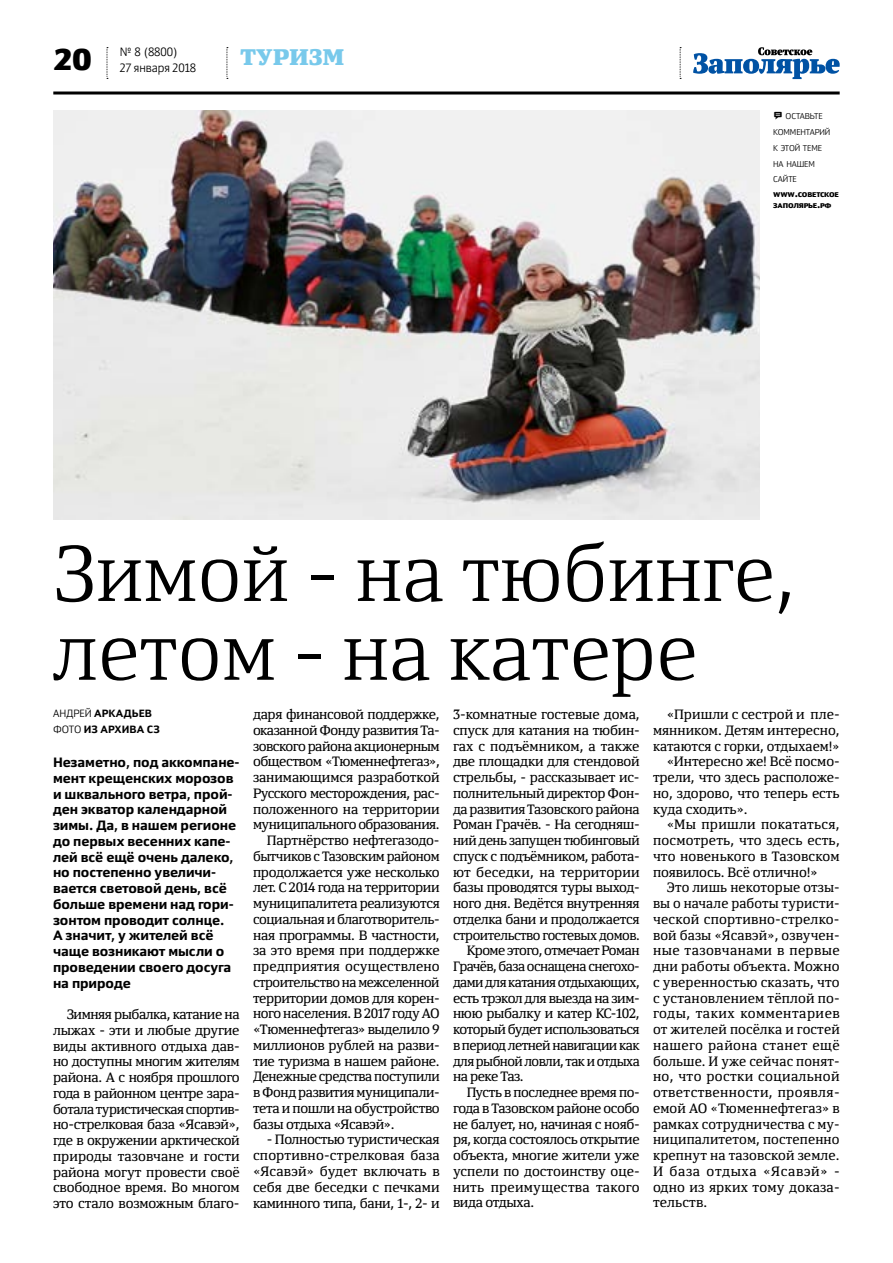
<style>
.page{position:relative;width:893px;height:1263px;background:#fff}
.page>*{position:absolute;margin:0;border:0;box-sizing:border-box;transform-origin:0 0}
.t1{font:300 78px/78.8px "Yefimov Serif";letter-spacing:-.005em;color:#000}
.t2{font:900 30px "Yefimov Sans";color:#000}
.t3{font:900 22.5px "Yefimov Serif";letter-spacing:.005em;color:#78c9eb}
.t4{font:13.5px/15.8px "Yefimov Serif";letter-spacing:-.02em;color:#000;text-align:justify}
.t5{font:13.5px "Yefimov Serif";letter-spacing:.01em;color:#000}
.t6{font:700 13.5px/15.8px "Yefimov Sans";letter-spacing:-.005em;color:#000}
.t7{font:13.5px "Yefimov Serif";letter-spacing:-.04em;color:#000}
.t8{font:13.5px "Yefimov Serif";letter-spacing:.015em;color:#000}
.t9{font:13.5px "Yefimov Serif";color:#000}
.t10{font:13.5px "Yefimov Serif";letter-spacing:.03em;color:#000}
.t11{font:13.5px "Yefimov Serif";letter-spacing:.005em;color:#000}
.t12{font:13.5px "Yefimov Serif";letter-spacing:.02em;color:#000}
.t13{font:13.5px "Yefimov Serif";letter-spacing:.035em;color:#000}
.t14{font:13.5px "Yefimov Serif";letter-spacing:.025em;color:#000}
.t15{font:13.5px "Yefimov Serif";letter-spacing:.05em;color:#000}
.t16{font:300 12px/15.8px "Yefimov Sans";letter-spacing:-.005em;color:#000}
.t17{font:700 10.5px/15.8px "Yefimov Sans";letter-spacing:.005em;color:#000}
.t18{font:300 8.4px/15.8px "Yefimov Sans";letter-spacing:-.01em;color:#000}
.t19{font:900 6.9px/10.5px "Yefimov Sans";letter-spacing:-.025em;color:#000}
.s1{font-family:"Modern Pictograms";font-weight:400;font-size:12px}
.s2{font-size:9.75px}
.s3{font-weight:300}
</style>
<div class="page">
<svg style="left:107px;top:47px;width:1px;height:32px"></svg>
<svg style="left:680px;top:47px;width:1px;height:32px"></svg>
<svg style="left:227px;top:47px;width:1px;height:32px"></svg>
<hr style="left:53px;top:91px;width:787px;height:3px;background:#000">
<svg style="left:693px;top:47px;width:147px;height:32px"></svg>
<img style="left:53px;top:110px;width:706px;height:410px">
<h2 class="t2" style="left:53px;top:40px;width:40px">20</h2>
<p class="t16" style="left:120px;top:44px;width:78px">№ 8 (8800)<br>27 января 2018</p>
<h3 class="t3" style="left:240px;top:42px;width:106px">ТУРИЗМ</h3>
<p class="t18" style="left:773px;top:109px;width:59px"><span class="s1">b</span> оставьте комментарий к этой теме на нашем сайте</p>
<p class="t19" style="left:773px;top:190px;width:67px">WWW<span class="s2">.</span>СОВЕТСКОЕ<br>ЗАПОЛЯРЬЕ<span class="s2">.</span>РФ</p>
<h1 class="t1" style="left:53px;top:534px;width:745px">Зимой - на тюбинге, летом - на катере</h1>
<p class="t4" style="left:253px;top:706px;width:188px">даря финансовой поддержке,</p>
<p class="t4" style="left:253px;top:722px;width:188px">оказанной Фонду развития Та-</p>
<p class="t4" style="left:253px;top:738px;width:188px">зовского района акционерным</p>
<p class="t4" style="left:253px;top:754px;width:188px">обществом «Тюменнефтегаз»,</p>
<p class="t4" style="left:253px;top:769px;width:188px">занимающимся разработкой</p>
<p class="t4" style="left:253px;top:785px;width:188px">Русского месторождения, рас-</p>
<p class="t4" style="left:253px;top:801px;width:188px">положенного на территории</p>
<p class="t7" style="left:253px;top:816px;width:188px">муниципального образования.</p>
<p class="t4" style="left:267px;top:832px;width:174px">Партнёрство нефтегазодо-</p>
<p class="t4" style="left:253px;top:848px;width:188px">бытчиков с Тазовским районом</p>
<p class="t4" style="left:253px;top:864px;width:188px">продолжается уже несколько</p>
<p class="t4" style="left:253px;top:880px;width:188px">лет. С 2014 года на территории</p>
<p class="t4" style="left:253px;top:895px;width:188px">муниципалитета реализуются</p>
<p class="t4" style="left:253px;top:911px;width:188px">социальная и благотворитель-</p>
<p class="t4" style="left:253px;top:927px;width:188px">ная программы. В частности,</p>
<p class="t4" style="left:253px;top:943px;width:188px">за это время при поддержке</p>
<p class="t5" style="left:253px;top:958px;width:188px">предприятия осуществлено</p>
<p class="t4" style="left:253px;top:974px;width:188px">строительство на межселенной</p>
<p class="t4" style="left:253px;top:990px;width:188px">территории домов для корен-</p>
<p class="t4" style="left:253px;top:1006px;width:188px">ного населения. В 2017 году АО</p>
<p class="t4" style="left:253px;top:1021px;width:188px">«Тюменнефтегаз» выделило 9</p>
<p class="t4" style="left:253px;top:1037px;width:188px">миллионов рублей на разви-</p>
<p class="t4" style="left:253px;top:1053px;width:188px">тие туризма в нашем районе.</p>
<p class="t4" style="left:253px;top:1069px;width:188px">Денежные средства поступили</p>
<p class="t4" style="left:253px;top:1084px;width:188px">в Фонд развития муниципали-</p>
<p class="t4" style="left:253px;top:1100px;width:188px">тета и пошли на обустройство</p>
<p class="t4" style="left:253px;top:1116px;width:143px">базы отдыха «Ясавэй».</p>
<p class="t4" style="left:253px;top:1132px;width:188px;text-indent:14px">- Полностью туристическая спортивно-стрелковая база «Ясавэй» будет включать в себя две беседки с печками каминного типа, бани, 1-, 2- и</p>
<p class="t17" style="left:53px;top:705px;width:108px"><span class="s3">АНДРЕЙ</span> АРКАДЬЕВ<br><span class="s3">ФОТО</span> ИЗ АРХИВА СЗ</p>
<p class="t6" style="left:53px;top:754px;width:188px">Незаметно, под аккомпане&shy;мент крещенских морозов и шквального ветра, прой&shy;ден экватор календарной зимы. Да, в нашем регионе до первых весенних капе&shy;лей всё ещё очень далеко, но постепенно увеличи&shy;вается световой день, всё больше времени над гори&shy;зонтом проводит солнце.<br>А значит, у жителей всё чаще возникают мысли о проведении своего досуга на природе</p>
<p class="t4" style="left:53px;top:1006px;width:188px;text-indent:14px">Зимняя рыбалка, катание на лыжах - эти и любые другие виды активного отдыха дав&shy;но доступны многим жителям района. А с ноября прошлого года в районном центре зара&shy;ботала туристическая спортив&shy;но-стрелковая база «Ясавэй», где в окружении арктической природы тазовчане и гости района могут провести своё свободное время. Во многом это стало возможным благо-</p>
<p class="t11" style="left:667px;top:706px;width:174px">«Пришли с сестрой и пле-</p>
<p class="t9" style="left:653px;top:722px;width:188px">мянником. Детям интересно,</p>
<p class="t9" style="left:653px;top:737px;width:188px">катаются с горки, отдыхаем!»</p>
<p class="t4" style="left:667px;top:754px;width:174px">«Интересно же! Всё посмо-</p>
<p class="t4" style="left:653px;top:769px;width:188px">трели, что здесь расположе-</p>
<p class="t4" style="left:653px;top:785px;width:188px">но, здорово, что теперь есть</p>
<p class="t4" style="left:653px;top:801px;width:96px">куда сходить».</p>
<p class="t12" style="left:667px;top:816px;width:174px">«Мы пришли покататься,</p>
<p class="t8" style="left:653px;top:832px;width:188px">посмотреть, что здесь есть,</p>
<p class="t5" style="left:653px;top:848px;width:188px">что новенького в Тазовском</p>
<p class="t4" style="left:653px;top:864px;width:166px">появилось. Всё отлично!»</p>
<p class="t5" style="left:667px;top:879px;width:174px">Это лишь некоторые отзы-</p>
<p class="t5" style="left:653px;top:895px;width:188px">вы о начале работы туристи-</p>
<p class="t8" style="left:653px;top:911px;width:188px">ческой спортивно-стрелко-</p>
<p class="t5" style="left:653px;top:926px;width:188px">вой базы «Ясавэй», озвучен-</p>
<p class="t10" style="left:653px;top:942px;width:188px">ные тазовчанами в первые</p>
<p class="t8" style="left:653px;top:958px;width:188px">дни работы объекта. Можно</p>
<p class="t5" style="left:653px;top:974px;width:188px">с уверенностью сказать, что</p>
<p class="t5" style="left:653px;top:989px;width:188px">с установлением тёплой по-</p>
<p class="t13" style="left:653px;top:1005px;width:188px">годы, таких комментариев</p>
<p class="t5" style="left:653px;top:1021px;width:188px">от жителей посёлка и гостей</p>
<p class="t10" style="left:653px;top:1037px;width:188px">нашего района станет ещё</p>
<p class="t5" style="left:653px;top:1052px;width:188px">больше. И уже сейчас понят-</p>
<p class="t14" style="left:653px;top:1068px;width:188px">но, что ростки социальной</p>
<p class="t10" style="left:653px;top:1084px;width:188px">ответственности, проявля-</p>
<p class="t5" style="left:653px;top:1100px;width:188px">емой АО «Тюменнефтегаз» в</p>
<p class="t5" style="left:653px;top:1115px;width:188px">рамках сотрудничества с му-</p>
<p class="t5" style="left:653px;top:1131px;width:188px">ниципалитетом, постепенно</p>
<p class="t5" style="left:653px;top:1147px;width:188px">крепнут на тазовской земле.</p>
<p class="t15" style="left:653px;top:1163px;width:188px">И база отдыха «Ясавэй» -</p>
<p class="t8" style="left:653px;top:1178px;width:188px">одно из ярких тому доказа-</p>
<p class="t8" style="left:653px;top:1194px;width:56px">тельств.</p>
<p class="t4" style="left:453px;top:706px;width:188px">3-комнатные гостевые дома,</p>
<p class="t4" style="left:453px;top:722px;width:188px">спуск для катания на тюбин-</p>
<p class="t11" style="left:453px;top:737px;width:188px">гах с подъёмником, а также</p>
<p class="t4" style="left:453px;top:754px;width:188px">две площадки для стендовой</p>
<p class="t4" style="left:453px;top:769px;width:188px">стрельбы, - рассказывает ис-</p>
<p class="t4" style="left:453px;top:785px;width:188px">полнительный директор Фон-</p>
<p class="t4" style="left:453px;top:801px;width:188px">да развития Тазовского района</p>
<p class="t4" style="left:453px;top:817px;width:188px">Роман Грачёв. - На сегодняш-</p>
<p class="t4" style="left:453px;top:832px;width:188px">ний день запущен тюбинговый</p>
<p class="t4" style="left:453px;top:848px;width:188px">спуск с подъёмником, работа-</p>
<p class="t5" style="left:453px;top:863px;width:188px">ют беседки, на территории</p>
<p class="t4" style="left:453px;top:880px;width:188px">базы проводятся туры выход-</p>
<p class="t4" style="left:453px;top:895px;width:188px">ного дня. Ведётся внутренняя</p>
<p class="t4" style="left:453px;top:911px;width:188px">отделка бани и продолжается</p>
<p class="t4" style="left:453px;top:927px;width:188px">строительство гостевых домов.</p>
<p class="t7" style="left:467px;top:942px;width:174px">Кроме этого, отмечает Роман</p>
<p class="t7" style="left:453px;top:958px;width:188px">Грачёв, база оснащена снегохо-</p>
<p class="t7" style="left:453px;top:974px;width:188px">дами для катания отдыхающих,</p>
<p class="t4" style="left:453px;top:990px;width:188px">есть трэкол для выезда на зим-</p>
<p class="t4" style="left:453px;top:1006px;width:188px">нюю рыбалку и катер КС-102,</p>
<p class="t4" style="left:453px;top:1021px;width:188px">который будет использоваться</p>
<p class="t7" style="left:453px;top:1037px;width:188px">в период летней навигации как</p>
<p class="t7" style="left:453px;top:1052px;width:188px">для рыбной ловли, так и отдыха</p>
<p class="t4" style="left:453px;top:1069px;width:72px">на реке Таз.</p>
<p class="t4" style="left:467px;top:1084px;width:174px">Пусть в последнее время по-</p>
<p class="t4" style="left:453px;top:1100px;width:188px">года в Тазовском районе особо</p>
<p class="t4" style="left:453px;top:1116px;width:188px">не балует, но, начиная с нояб-</p>
<p class="t4" style="left:453px;top:1132px;width:188px">ря, когда состоялось открытие</p>
<p class="t4" style="left:453px;top:1147px;width:188px">объекта, многие жители уже</p>
<p class="t9" style="left:453px;top:1163px;width:188px">успели по достоинству оце-</p>
<p class="t12" style="left:453px;top:1178px;width:188px">нить преимущества такого</p>
<p class="t4" style="left:453px;top:1195px;width:83px">вида отдыха.</p>
</div>
